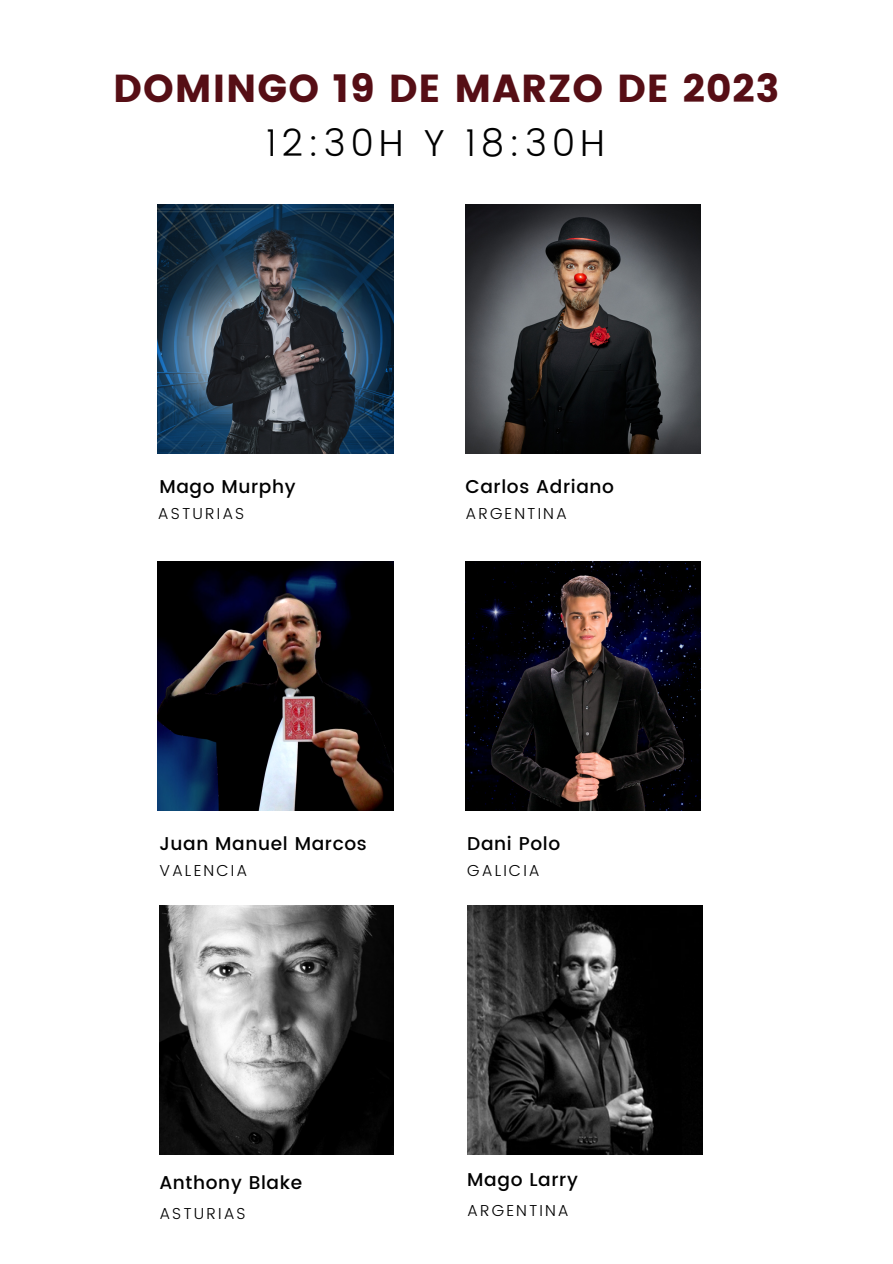
<style>
.page{position:relative;width:893px;height:1264px;background:#fff}
.page>*{position:absolute;margin:0;border:0;box-sizing:border-box;transform-origin:0 0}
.t1{font:39px "Poppins";letter-spacing:.025em;color:#560e15}
.t2{font:300 37.5px "Poppins";letter-spacing:.125em;color:#000}
.t3{font:500 18.6px "Poppins";letter-spacing:.035em;color:#000}
.t4{font:300 15.9px "Poppins";letter-spacing:.13em;color:#000}
</style>
<div class="page">
<img style="left:465px;top:205px;width:235px;height:248px">
<img style="left:158px;top:205px;width:235px;height:248px">
<img style="left:158px;top:561px;width:235px;height:249px">
<img style="left:467px;top:561px;width:234px;height:249px">
<img style="left:159px;top:906px;width:234px;height:248px">
<img style="left:467px;top:906px;width:235px;height:248px">
<h1 class="t1" style="left:113px;top:66px;width:667px">DOMINGO 19 DE MARZO DE 2023</h1>
<h2 class="t2" style="left:266px;top:121px;width:340px">12:30H Y 18:30H</h2>
<p class="t3" style="left:159px;top:476px;width:138px">Mago Murphy</p>
<p class="t4" style="left:158px;top:504px;width:88px">ASTURIAS</p>
<p class="t3" style="left:465px;top:476px;width:150px">Carlos Adriano</p>
<p class="t4" style="left:465px;top:504px;width:103px">ARGENTINA</p>
<p class="t3" style="left:159px;top:833px;width:209px">Juan Manuel Marcos</p>
<p class="t4" style="left:159px;top:861px;width:89px">VALENCIA</p>
<p class="t3" style="left:467px;top:833px;width:94px">Dani Polo</p>
<p class="t4" style="left:467px;top:861px;width:74px">GALICIA</p>
<p class="t3" style="left:159px;top:1171px;width:144px">Anthony Blake</p>
<p class="t4" style="left:159px;top:1204px;width:88px">ASTURIAS</p>
<p class="t3" style="left:467px;top:1168px;width:112px">Mago Larry</p>
<p class="t4" style="left:467px;top:1200px;width:103px">ARGENTINA</p>
</div>
